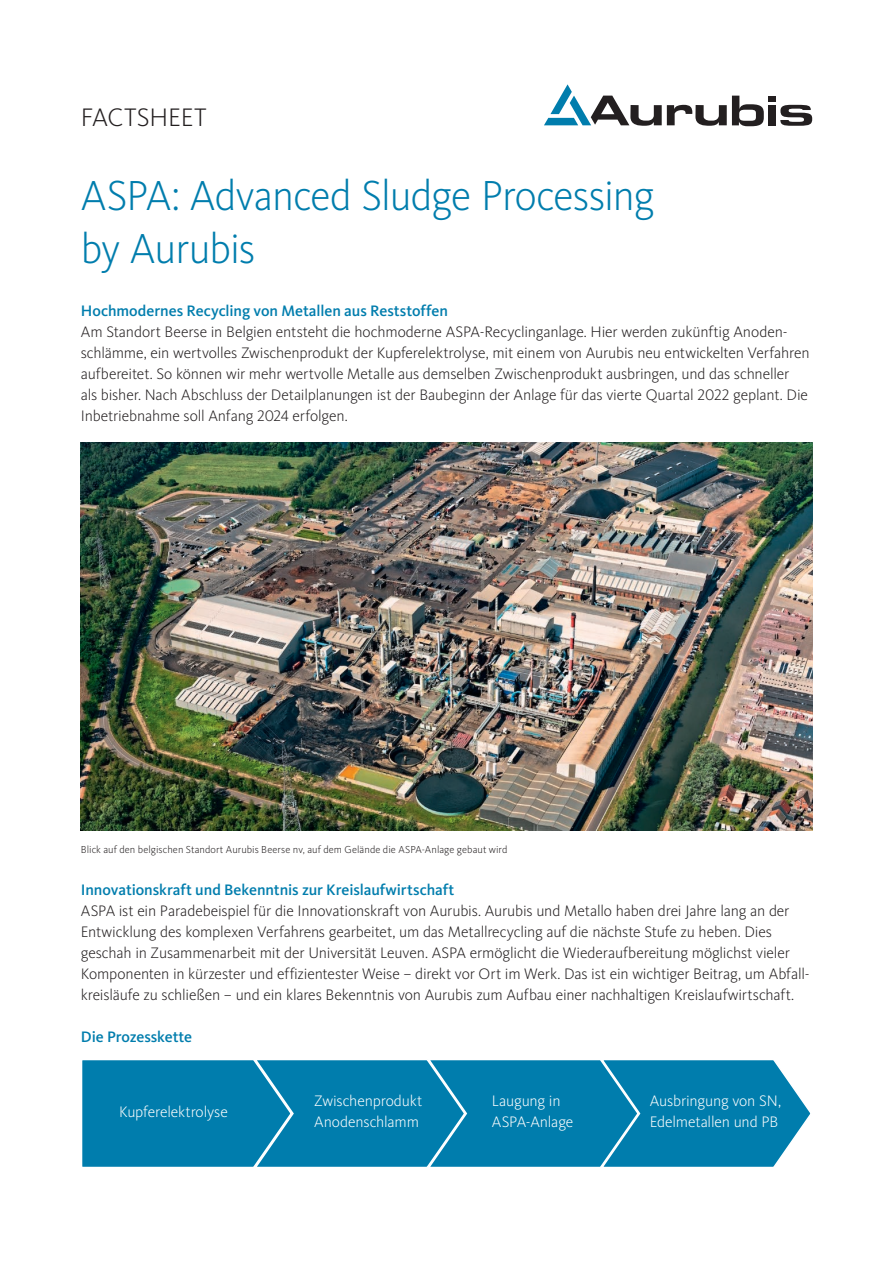
<style>
.page{position:relative;width:893px;height:1263px;background:#fff}
.page>*{position:absolute;margin:0;border:0;box-sizing:border-box;transform-origin:0 0}
.t1{font:300 43.5px/52.7px "Kievit Pro";letter-spacing:-.02em;color:#007dad}
.t2{font:300 26.25px "Kievit Pro";letter-spacing:-.005em;color:#231f20}
.t3{font:300 15.75px/21px "Kievit Pro";letter-spacing:-.01em;color:#231f20}
.t4{font:500 15.75px "Kievit Pro";letter-spacing:-.005em;color:#007dad}
.t5{font:300 15.75px/21px "Kievit Pro";letter-spacing:-.01em;color:#fff}
.t6{font:300 10.5px "Kievit Pro";letter-spacing:.005em;color:#231f20}
</style>
<div class="page">
<div style="left:768px;top:105px;width:8px;height:20px;background:#231f20"></div>
<div style="left:768px;top:96px;width:8px;height:5px;background:#231f20"></div>
<svg style="left:780px;top:105px;width:32px;height:21px"></svg>
<svg style="left:544px;top:84px;width:220px;height:42px"></svg>
<div style="left:82px;top:1060px;width:729px;height:107px;background:#007dad"></div>
<img style="left:81px;top:442px;width:731px;height:389px">
<h2 class="t2" style="left:81px;top:101px;width:127px">FACTSHEET</h2>
<h1 class="t1" style="left:81px;top:169px;width:575px">ASPA: Advanced Sludge Processing by Aurubis</h1>
<p class="t4" style="left:81px;top:301px;width:369px">Hochmodernes Recycling von Metallen aus Reststoffen</p>
<p class="t3" style="left:81px;top:321px;width:730px">Am Standort Beerse in Belgien entsteht die hochmoderne ASPA-Recyclinganlage. Hier werden zukünftig Anoden&shy;schlämme, ein wertvolles Zwischenprodukt der Kupferelektrolyse, mit einem von Aurubis neu entwickelten Verfahren aufbereitet. So können wir mehr wertvolle Metalle aus demselben Zwischenprodukt ausbringen, und das schneller als bisher. Nach Abschluss der Detailplanungen ist der Baubeginn der Anlage für das vierte Quartal 2022 geplant. Die Inbetriebnahme soll Anfang 2024 erfolgen.</p>
<p class="t6" style="left:81px;top:843px;width:428px">Blick auf den belgischen Standort Aurubis Beerse nv, auf dem Gelände die ASPA-Anlage gebaut wird</p>
<p class="t4" style="left:81px;top:880px;width:375px">Innovationskraft und Bekenntnis zur Kreislaufwirtschaft</p>
<p class="t3" style="left:81px;top:900px;width:730px">ASPA ist ein Paradebeispiel für die Innovationskraft von Aurubis. Aurubis und Metallo haben drei Jahre lang an der Entwicklung des komplexen Verfahrens gearbeitet, um das Metallrecycling auf die nächste Stufe zu heben. Dies geschah in Zusammenarbeit mit der Universität Leuven. ASPA ermöglicht die Wiederaufbereitung möglichst vieler Komponenten in kürzester und effizientester Weise – direkt vor Ort im Werk. Das ist ein wichtiger Beitrag, um Abfall&shy;kreisläufe zu schließen – und ein klares Bekenntnis von Aurubis zum Aufbau einer nachhaltigen Kreislaufwirtschaft.</p>
<p class="t4" style="left:81px;top:1027px;width:113px">Die Prozesskette</p>
<p class="t5" style="left:119px;top:1101px;width:110px">Kupferelektrolyse</p>
<p class="t5" style="left:314px;top:1090px;width:110px">Zwischenprodukt<br>Anodenschlamm</p>
<p class="t5" style="left:492px;top:1090px;width:83px">Laugung in<br>ASPA-Anlage</p>
<p class="t5" style="left:650px;top:1090px;width:133px">Ausbringung von SN,<br>Edelmetallen und PB</p>
</div>
